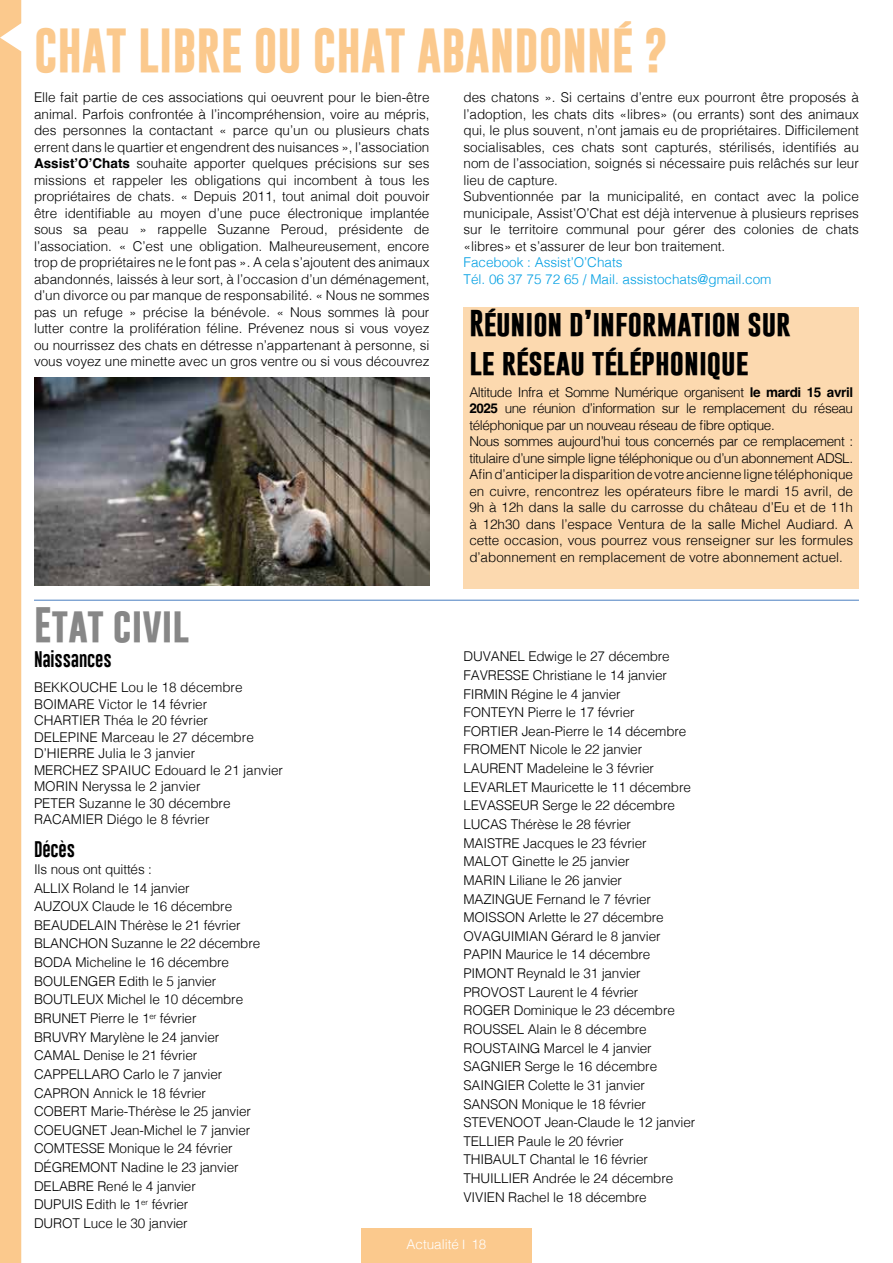
<style>
.page{position:relative;width:893px;height:1263px;background:#fff}
.page>*{position:absolute;margin:0;border:0;box-sizing:border-box;transform-origin:0 0}
.t1{font:700 45px "Gobold";color:#fbc98d}
.t2{font:700 36px "Gobold";color:#878787}
.t3{font:700 27px/39px "Gobold";color:#000}
.t4{font:16.5px "Gobold Lowplus";letter-spacing:-.01em;color:#000}
.t5{font:300 13.5px/18.6px "Helvetica";letter-spacing:-.01em;color:#000}
.t6{font:300 13.5px/16.5px "Helvetica";color:#009fe3}
.t7{font:300 13.5px "Helvetica";color:#fff}
.s1{font-weight:700}
</style>
<div class="page">
<div style="left:463px;top:307px;width:396px;height:282px;background:#fcd9af"></div>
<div style="left:361px;top:1229px;width:170px;height:34px;background:#fbc98d"></div>
<div style="left:0;top:0;width:22px;height:1263px;background:#fbc98d"></div>
<hr style="left:34px;top:600px;width:825px;height:1px;background:#477ec0">
<img style="left:34px;top:377px;width:395px;height:209px">
<h1 class="t1" style="left:34px;top:21px;width:635px">CHAT LIBRE OU CHAT ABANDONNÉ ?</h1>
<p class="t5" style="left:34px;top:88px;width:397px;line-height:16.5px;text-align:justify">Elle fait partie de ces associations qui oeuvrent pour le bien-être animal. Parfois confrontée à l’incompréhension, voire au mépris, des personnes la contactant « parce qu’un ou plusieurs chats errent dans le quartier et engendrent des nuisances », l’association <span class="s1">Assist’O’Chats</span> souhaite apporter quelques précisions sur ses missions et rappeler les obligations qui incombent à tous les propriétaires de chats. « Depuis 2011, tout animal doit pouvoir être identifiable au moyen d’une puce électronique implantée sous sa peau » rappelle Suzanne Peroud, présidente de l’association. « C’est une obligation. Malheureusement, encore trop de propriétaires ne le font pas ». A cela s’ajoutent des animaux abandonnés, laissés à leur sort, à l’occasion d’un déménagement, d’un divorce ou par manque de responsabilité. « Nous ne sommes pas un refuge » précise la bénévole. « Nous sommes là pour lutter contre la prolifération féline. Prévenez nous si vous voyez ou nourrissez des chats en détresse n’appartenant à personne, si vous voyez une minette avec un gros ventre ou si vous découvrez</p>
<p class="t5" style="left:463px;top:88px;width:397px;line-height:16.5px">des chatons ». Si certains d’entre eux pourront être proposés à l’adoption, les chats dits «libres» (ou errants) sont des animaux qui, le plus souvent, n’ont jamais eu de propriétaires. Difficilement socialisables, ces chats sont capturés, stérilisés, identifiés au nom de l’association, soignés si nécessaire puis relâchés sur leur lieu de capture.<br>Subventionnée par la municipalité, en contact avec la police municipale, Assist’O’Chat est déjà intervenue à plusieurs reprises sur le territoire communal pour gérer des colonies de chats «libres» et s’assurer de leur bon traitement.</p>
<p class="t6" style="left:463px;top:253px;width:309px">Facebook : Assist’O’Chats<br>Tél. 06 37 75 72 65 / Mail. assistochats@gmail.com</p>
<h3 class="t3" style="left:469px;top:304px;width:323px">Réunion d’information sur le réseau téléphonique</h3>
<p class="t5" style="left:469px;top:383px;width:385px;line-height:16.5px">Altitude Infra et Somme Numérique organisent <span class="s1">le mardi 15 avril 2025</span> une réunion d’information sur le remplacement du réseau téléphonique par un nouveau réseau de fibre optique.<br>Nous sommes aujourd’hui tous concernés par ce remplacement : titulaire d’une simple ligne téléphonique ou d’un abonnement ADSL.<br>Afin d’anticiper la disparition de votre ancienne ligne téléphonique en cuivre, rencontrez les opérateurs fibre le mardi 15 avril, de 9h à 12h dans la salle du carrosse du château d’Eu et de 11h à 12h30 dans l’espace Ventura de la salle Michel Audiard. A cette occasion, vous pourrez vous renseigner sur les formules d’abonnement en remplacement de votre abonnement actuel.</p>
<h2 class="t2" style="left:34px;top:601px;width:157px">Etat civil</h2>
<p class="t4" style="left:34px;top:649px;width:79px">Naissances</p>
<p class="t5" style="left:34px;top:678px;width:251px;line-height:16.5px">BEKKOUCHE Lou le 18 décembre<br>BOIMARE Victor le 14 février<br>CHARTIER Théa le 20 février<br>DELEPINE Marceau le 27 décembre<br>D’HIERRE Julia le 3 janvier<br>MERCHEZ SPAIUC Edouard le 21 janvier<br>MORIN Neryssa le 2 janvier<br>PETER Suzanne le 30 décembre<br>RACAMIER Diégo le 8 février</p>
<p class="t4" style="left:34px;top:839px;width:43px">Décès</p>
<p class="t5" style="left:34px;top:859px;width:228px">Ils nous ont quittés :<br>ALLIX Roland le 14 janvier<br>AUZOUX Claude le 16 décembre<br>BEAUDELAIN Thérèse le 21 février<br>BLANCHON Suzanne le 22 décembre<br>BODA Micheline le 16 décembre<br>BOULENGER Edith le 5 janvier<br>BOUTLEUX Michel le 10 décembre<br>BRUNET Pierre le 1<sup>er</sup> février<br>BRUVRY Marylène le 24 janvier<br>CAMAL Denise le 21 février<br>CAPPELLARO Carlo le 7 janvier<br>CAPRON Annick le 18 février<br>COBERT Marie-Thérèse le 25 janvier<br>COEUGNET Jean-Michel le 7 janvier<br>COMTESSE Monique le 24 février<br>DÉGREMONT Nadine le 23 janvier<br>DELABRE René le 4 janvier<br>DUPUIS Edith le 1<sup>er</sup> février<br>DUROT Luce le 30 janvier</p>
<p class="t5" style="left:463px;top:646px;width:233px">DUVANEL Edwige le 27 décembre<br>FAVRESSE Christiane le 14 janvier<br>FIRMIN Régine le 4 janvier<br>FONTEYN Pierre le 17 février<br>FORTIER Jean-Pierre le 14 décembre<br>FROMENT Nicole le 22 janvier<br>LAURENT Madeleine le 3 février<br>LEVARLET Mauricette le 11 décembre<br>LEVASSEUR Serge le 22 décembre<br>LUCAS Thérèse le 28 février<br>MAISTRE Jacques le 23 février<br>MALOT Ginette le 25 janvier<br>MARIN Liliane le 26 janvier<br>MAZINGUE Fernand le 7 février<br>MOISSON Arlette le 27 décembre<br>OVAGUIMIAN Gérard le 8 janvier<br>PAPIN Maurice le 14 décembre<br>PIMONT Reynald le 31 janvier<br>PROVOST Laurent le 4 février<br>ROGER Dominique le 23 décembre<br>ROUSSEL Alain le 8 décembre<br>ROUSTAING Marcel le 4 janvier<br>SAGNIER Serge le 16 décembre<br>SAINGIER Colette le 31 janvier<br>SANSON Monique le 18 février<br>STEVENOOT Jean-Claude le 12 janvier<br>TELLIER Paule le 20 février<br>THIBAULT Chantal le 16 février<br>THUILLIER Andrée le 24 décembre<br>VIVIEN Rachel le 18 décembre</p>
<p class="t7" style="left:407px;top:1232px;width:81px">Actualité 18</p>
</div>
